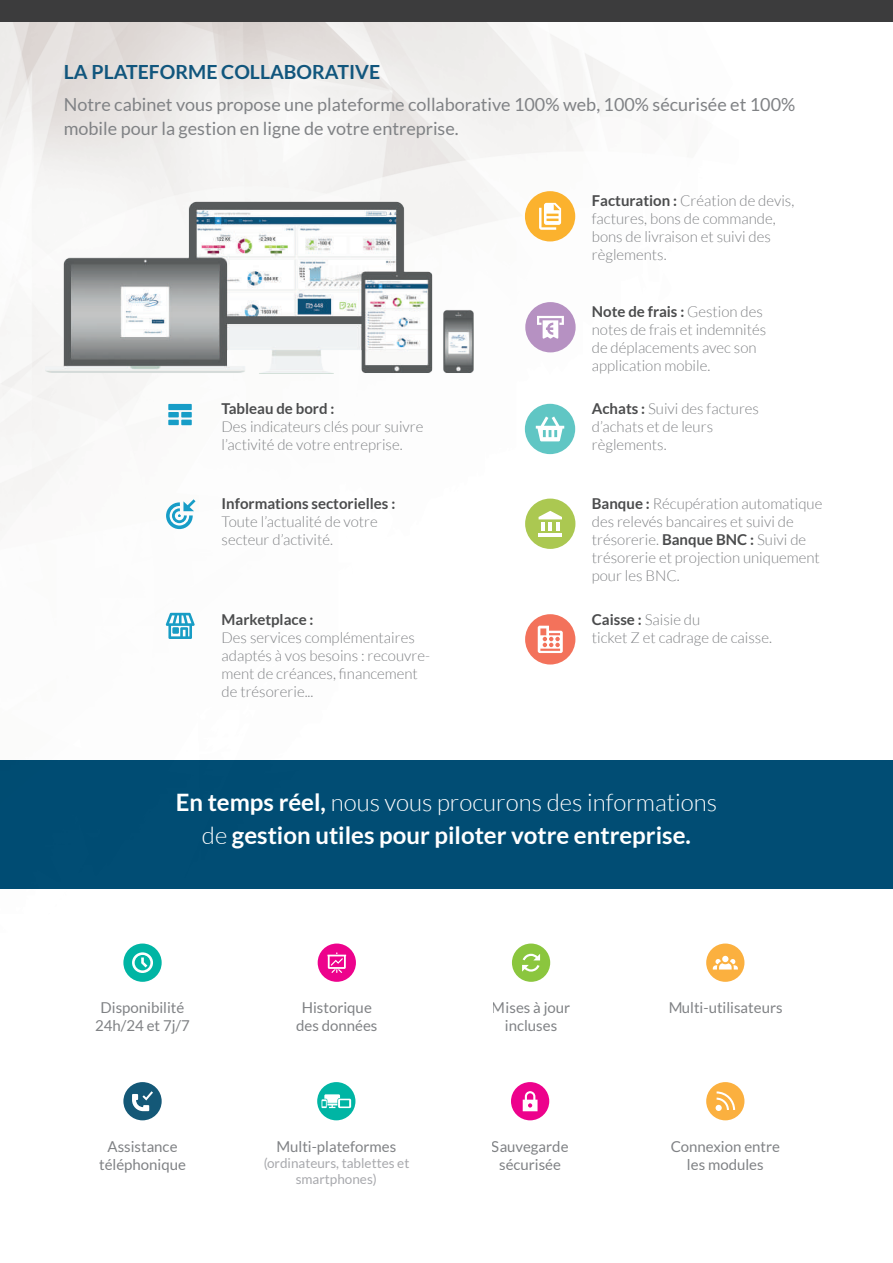
<style>
.page{position:relative;width:893px;height:1263px;background:#fff}
.page>*{position:absolute;margin:0;border:0;box-sizing:border-box;transform-origin:0 0}
.t1{font:700 24px/33px "Lato";color:#fff;text-align:center}
.t2{font:700 19.5px "Lato";color:#11567d}
.t3{font:18px/24px "Lato";color:#808285}
.t4{font:300 15px/18px "Lato";color:#808285}
.t5{font:15px/18px "Lato";color:#808285;text-align:center}
.t6{font:700 15px "Lato";color:#4b4c4d}
.t7{font:13.5px/16.2px "Lato";color:#a8a9ad;text-align:center}
.s1{font-weight:700;color:#4b4c4d}
.s2{font-weight:300}
</style>
<div class="page">
<img style="left:0;top:21px;width:893px;height:1100px">
<div style="left:0;top:760px;width:893px;height:129px;background:#014d74"></div>
<div style="left:318px;top:943px;width:38px;height:39px;background:#ed028c;border-radius:50%"></div>
<svg style="left:327px;top:952px;width:19px;height:21px"></svg>
<div style="left:123px;top:943px;width:39px;height:39px;background:#00b5a4;border-radius:50%"></div>
<svg style="left:132px;top:952px;width:21px;height:21px"></svg>
<div style="left:512px;top:943px;width:38px;height:39px;background:#8bc63e;border-radius:50%"></div>
<svg style="left:522px;top:954px;width:18px;height:17px"></svg>
<div style="left:511px;top:1082px;width:38px;height:38px;background:#ed028c;border-radius:50%"></div>
<svg style="left:523px;top:1091px;width:14px;height:20px"></svg>
<div style="left:706px;top:1082px;width:38px;height:38px;background:#fbb03f;border-radius:50%"></div>
<svg style="left:717px;top:1091px;width:18px;height:19px"></svg>
<div style="left:317px;top:1082px;width:38px;height:38px;background:#00b5a4;border-radius:50%"></div>
<svg style="left:321px;top:1094px;width:30px;height:14px"></svg>
<div style="left:123px;top:1082px;width:39px;height:38px;background:#145877;border-radius:50%"></div>
<svg style="left:132px;top:1091px;width:21px;height:20px"></svg>
<div style="left:706px;top:943px;width:38px;height:39px;background:#fbb03f;border-radius:50%"></div>
<svg style="left:713px;top:956px;width:25px;height:13px"></svg>
<svg style="left:524px;top:190px;width:52px;height:54px"></svg>
<svg style="left:524px;top:301px;width:52px;height:54px"></svg>
<svg style="left:524px;top:402px;width:52px;height:55px"></svg>
<svg style="left:524px;top:497px;width:52px;height:55px"></svg>
<svg style="left:524px;top:613px;width:52px;height:54px"></svg>
<svg style="left:166px;top:613px;width:29px;height:26px"></svg>
<div style="left:172px;top:627px;width:7px;height:7px;background:#189dc5"></div>
<svg style="left:154px;top:487px;width:52px;height:54px"></svg>
<svg style="left:154px;top:401px;width:52px;height:40px"></svg>
<div style="left:168px;top:404px;width:24px;height:6px;background:#179dc7"></div>
<div style="left:168px;top:412px;width:11px;height:5px;background:#179dc7"></div>
<div style="left:181px;top:412px;width:11px;height:5px;background:#179dc7"></div>
<div style="left:168px;top:420px;width:11px;height:5px;background:#179dc7"></div>
<div style="left:181px;top:420px;width:11px;height:5px;background:#179dc7"></div>
<div style="left:0;top:0;width:893px;height:21px;background:#3c3c3d"></div>
<img style="left:46px;top:173px;width:428px;height:228px">
<h2 class="t2" style="left:64px;top:61px;width:318px">LA PLATEFORME COLLABORATIVE</h2>
<p class="t3" style="left:64px;top:93px;width:733px">Notre cabinet vous propose une plateforme collaborative 100% web, 100% sécurisée et 100% mobile pour la gestion en ligne de votre entreprise.</p>
<p class="t6" style="left:222px;top:400px;width:114px">Tableau de bord :</p>
<p class="t4" style="left:222px;top:418px;width:203px">Des indicateurs clés pour suivre l’activité de votre entreprise.</p>
<p class="t6" style="left:222px;top:495px;width:175px">Informations sectorielles :</p>
<p class="t4" style="left:222px;top:513px;width:158px">Toute l’actualité de votre secteur d’activité.</p>
<p class="t6" style="left:222px;top:611px;width:93px">Marketplace :</p>
<p class="t4" style="left:222px;top:628px;width:210px">Des services complémentaires adaptés à vos besoins : recouvre&shy;ment de créances, financement de trésorerie...</p>
<p class="t4" style="left:592px;top:192px;width:204px"><span class="s1">Facturation :</span> Création de devis, factures, bons de commande, bons de livraison et suivi des règlements.</p>
<p class="t4" style="left:592px;top:303px;width:176px"><span class="s1">Note de frais :</span> Gestion des notes de frais et indemnités de déplacements avec son application mobile.</p>
<p class="t4" style="left:592px;top:400px;width:169px"><span class="s1">Achats :</span> Suivi des factures d’achats et de leurs règlements.</p>
<p class="t4" style="left:592px;top:495px;width:232px"><span class="s1">Banque :</span> Récupération automatique des relevés bancaires et suivi de trésorerie. <span class="s1">Banque BNC :</span> Suivi de trésorerie et projection uniquement pour les BNC.</p>
<p class="t4" style="left:592px;top:610px;width:182px"><span class="s1">Caisse :</span> Saisie du<br>ticket Z et cadrage de caisse.</p>
<h1 class="t1" style="left:176px;top:785px;width:543px">En temps réel, <span class="s2">nous vous procurons des informations de</span> gestion utiles pour piloter votre entreprise.</h1>
<p class="t5" style="left:95px;top:999px;width:96px">Disponibilité<br>24h/24 et 7j/7</p>
<p class="t5" style="left:492px;top:999px;width:80px">Mises à jour incluses</p>
<p class="t5" style="left:296px;top:999px;width:83px">Historique des données</p>
<p class="t5" style="left:668px;top:999px;width:116px">Multi-utilisateurs</p>
<p class="t5" style="left:99px;top:1137px;width:88px">Assistance téléphonique</p>
<p class="t5" style="left:276px;top:1137px;width:121px">Multi-plateformes</p>
<p class="t7" style="left:263px;top:1155px;width:148px">(ordinateurs, tablettes et smartphones)</p>
<p class="t5" style="left:492px;top:1137px;width:78px">Sauvegarde sécurisée</p>
<p class="t5" style="left:671px;top:1137px;width:111px">Connexion entre les modules</p>
</div>
